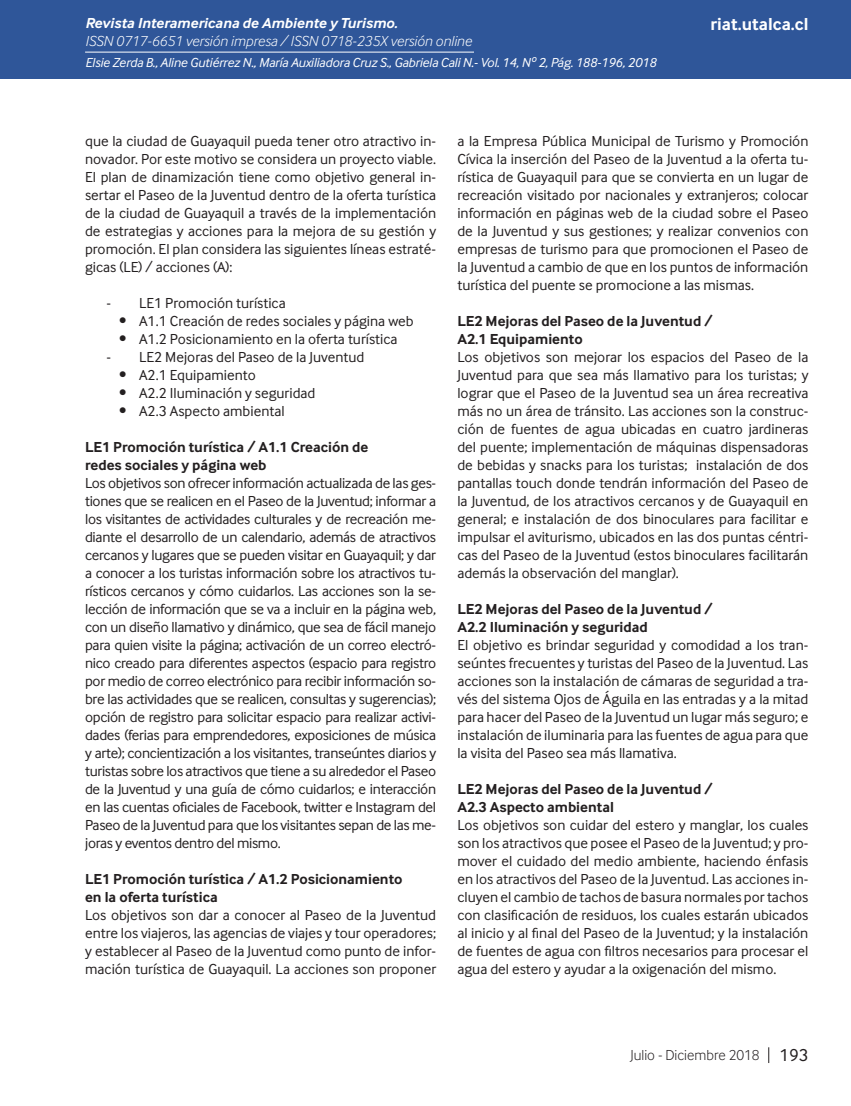
<style>
.page{position:relative;width:851px;height:1106px;background:#fff}
.page>*{position:absolute;margin:0;border:0;box-sizing:border-box;transform-origin:0 0}
.t1{font:700 18px "Inter Face";color:#fff}
.Cuerpo_de_Texto{font:15px/18px "Inter Face";color:#231f20;text-align:justify}
.Cuerpo_de_Texto-2{font:700 15px "Inter Face";color:#231f20}
.t2{font:italic 300 15px "Inter Face";color:#fff}
.t3{font:italic 700 15px "Inter Face";color:#fff}
.t4{font:300 15px "Inter Face";color:#231f20}
.Cuño_de_pagina{font:italic 13.5px "Inter Face";letter-spacing:-.01em;color:#fff}
.s1{font-weight:400;font-size:18px}
</style>
<div class="page">
<div style="left:0;top:0;width:850px;height:79px;background:#2f5699"></div>
<hr style="left:85px;top:52px;width:389px;height:1px;background:#fff">
<svg style="left:768px;top:1047px;width:1px;height:16px"></svg>
<p class="t3" style="left:85px;top:15px;width:314px">Revista Interamericana de Ambiente y Turismo.</p>
<p class="t2" style="left:85px;top:33px;width:388px">ISSN 0717-6651 versión impresa / ISSN 0718-235X versión online</p>
<p class="Cuño_de_pagina" style="left:85px;top:55px;width:572px">Elsie Zerda B., Aline Gutiérrez N., María Auxiliadora Cruz S., Gabriela Cali N.- Vol. 14, Nº 2, Pág. 188-196, 2018</p>
<p class="t1" style="left:710px;top:14px;width:99px">riat.utalca.cl</p>
<p class="Cuerpo_de_Texto" style="left:85px;top:132px;width:352px">que la ciudad de Guayaquil pueda tener otro atractivo in&shy;novador. Por este motivo se considera un proyecto viable.</p>
<p class="Cuerpo_de_Texto" style="left:85px;top:168px;width:352px">El plan de dinamización tiene como objetivo general in&shy;sertar el Paseo de la Juventud dentro de la oferta turística de la ciudad de Guayaquil a través de la implementación de estrategias y acciones para la mejora de su gestión y promoción. El plan considera las siguientes líneas estraté&shy;gicas (LE) / acciones (A):</p>
<p class="Cuerpo_de_Texto" style="left:106px;top:294px;width:181px">- LE1 Promoción turística</p>
<p class="Cuerpo_de_Texto" style="left:119px;top:312px;width:296px">• A1.1 Creación de redes sociales y página web</p>
<p class="Cuerpo_de_Texto" style="left:119px;top:330px;width:280px">• A1.2 Posicionamiento en la oferta turística</p>
<p class="Cuerpo_de_Texto" style="left:106px;top:348px;width:259px">- LE2 Mejoras del Paseo de la Juventud</p>
<p class="Cuerpo_de_Texto" style="left:119px;top:366px;width:138px">• A2.1 Equipamiento</p>
<p class="Cuerpo_de_Texto" style="left:119px;top:384px;width:198px">• A2.2 Iluminación y seguridad</p>
<p class="Cuerpo_de_Texto" style="left:119px;top:402px;width:167px">• A2.3 Aspecto ambiental</p>
<p class="Cuerpo_de_Texto-2" style="left:85px;top:438px;width:285px">LE1 Promoción turística / A1.1 Creación de</p>
<p class="Cuerpo_de_Texto-2" style="left:85px;top:456px;width:183px">redes sociales y página web</p>
<p class="Cuerpo_de_Texto" style="left:85px;top:474px;width:352px">Los objetivos son ofrecer información actualizada de las ges&shy;tiones que se realicen en el Paseo de la Juventud; informar a los visitantes de actividades culturales y de recreación me&shy;diante el desarrollo de un calendario, además de atractivos cercanos y lugares que se pueden visitar en Guayaquil; y dar a conocer a los turistas información sobre los atractivos tu&shy;rísticos cercanos y cómo cuidarlos. Las acciones son la se&shy;lección de información que se va a incluir en la página web, con un diseño llamativo y dinámico, que sea de fácil manejo para quien visite la página; activación de un correo electró&shy;nico creado para diferentes aspectos (espacio para registro por medio de correo electrónico para recibir información so&shy;bre las actividades que se realicen, consultas y sugerencias); opción de registro para solicitar espacio para realizar activi&shy;dades (ferias para emprendedores, exposiciones de música y arte); concientización a los visitantes, transeúntes diarios y turistas sobre los atractivos que tiene a su alrededor el Paseo de la Juventud y una guía de cómo cuidarlos; e interacción en las cuentas oficiales de Facebook, twitter e Instagram del Paseo de la Juventud para que los visitantes sepan de las me&shy;joras y eventos dentro del mismo.</p>
<p class="Cuerpo_de_Texto-2" style="left:85px;top:870px;width:319px">LE1 Promoción turística / A1.2 Posicionamiento</p>
<p class="Cuerpo_de_Texto-2" style="left:85px;top:888px;width:134px">en la oferta turística</p>
<p class="Cuerpo_de_Texto" style="left:85px;top:906px;width:352px">Los objetivos son dar a conocer al Paseo de la Juventud entre los viajeros, las agencias de viajes y tour operadores; y establecer al Paseo de la Juventud como punto de infor&shy;mación turística de Guayaquil. La acciones son proponer</p>
<p class="Cuerpo_de_Texto" style="left:457px;top:132px;width:352px">a la Empresa Pública Municipal de Turismo y Promoción Cívica la inserción del Paseo de la Juventud a la oferta tu&shy;rística de Guayaquil para que se convierta en un lugar de recreación visitado por nacionales y extranjeros; colocar información en páginas web de la ciudad sobre el Paseo de la Juventud y sus gestiones; y realizar convenios con empresas de turismo para que promocionen el Paseo de la Juventud a cambio de que en los puntos de información turística del puente se promocione a las mismas.</p>
<p class="Cuerpo_de_Texto-2" style="left:457px;top:312px;width:256px">LE2 Mejoras del Paseo de la Juventud /</p>
<p class="Cuerpo_de_Texto-2" style="left:457px;top:330px;width:127px">A2.1 Equipamiento</p>
<p class="Cuerpo_de_Texto" style="left:457px;top:348px;width:352px">Los objetivos son mejorar los espacios del Paseo de la Juventud para que sea más llamativo para los turistas; y lograr que el Paseo de la Juventud sea un área recreativa más no un área de tránsito. Las acciones son la construc&shy;ción de fuentes de agua ubicadas en cuatro jardineras del puente; implementación de máquinas dispensadoras de bebidas y snacks para los turistas; instalación de dos pantallas touch donde tendrán información del Paseo de la Juventud, de los atractivos cercanos y de Guayaquil en general; e instalación de dos binoculares para facilitar e impulsar el aviturismo, ubicados en las dos puntas céntri&shy;cas del Paseo de la Juventud (estos binoculares facilitarán además la observación del manglar).</p>
<p class="Cuerpo_de_Texto-2" style="left:457px;top:600px;width:256px">LE2 Mejoras del Paseo de la Juventud /</p>
<p class="Cuerpo_de_Texto-2" style="left:457px;top:618px;width:192px">A2.2 Iluminación y seguridad</p>
<p class="Cuerpo_de_Texto" style="left:457px;top:636px;width:352px">El objetivo es brindar seguridad y comodidad a los tran&shy;seúntes frecuentes y turistas del Paseo de la Juventud. Las acciones son la instalación de cámaras de seguridad a tra&shy;vés del sistema Ojos de Águila en las entradas y a la mitad para hacer del Paseo de la Juventud un lugar más seguro; e instalación de iluminaria para las fuentes de agua para que la visita del Paseo sea más llamativa.</p>
<p class="Cuerpo_de_Texto-2" style="left:457px;top:780px;width:256px">LE2 Mejoras del Paseo de la Juventud /</p>
<p class="Cuerpo_de_Texto-2" style="left:457px;top:798px;width:158px">A2.3 Aspecto ambiental</p>
<p class="Cuerpo_de_Texto" style="left:457px;top:816px;width:352px">Los objetivos son cuidar del estero y manglar, los cuales son los atractivos que posee el Paseo de la Juventud; y pro&shy;mover el cuidado del medio ambiente, haciendo énfasis en los atractivos del Paseo de la Juventud. Las acciones in&shy;cluyen el cambio de tachos de basura normales por tachos con clasificación de residuos, los cuales estarán ubicados al inicio y al final del Paseo de la Juventud; y la instalación de fuentes de agua con filtros necesarios para procesar el agua del estero y ayudar a la oxigenación del mismo.</p>
<p class="t4" style="left:630px;top:1046px;width:180px">Julio - Diciembre 2018 <span class="s1">193</span></p>
</div>
